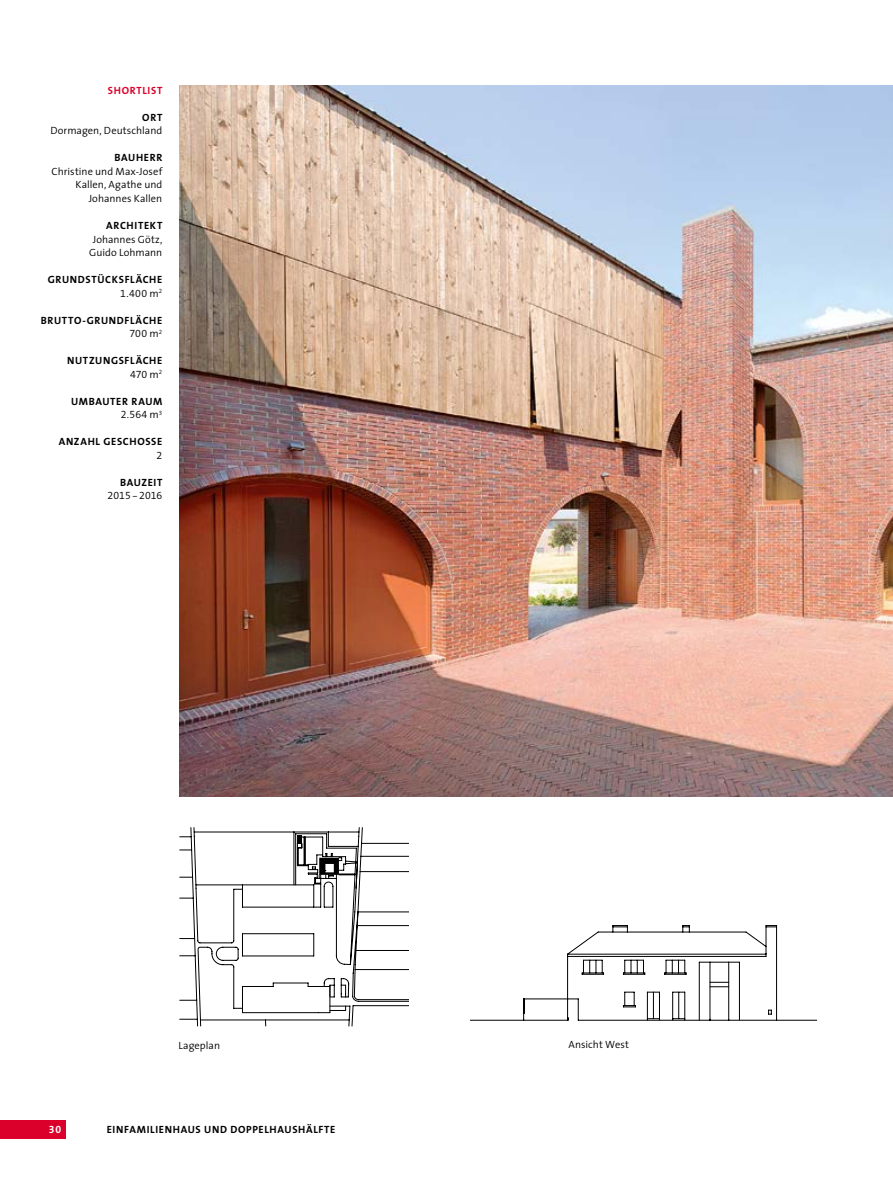
<style>
.page{position:relative;width:893px;height:1191px;background:#fff}
.page>*{position:absolute;margin:0;border:0;box-sizing:border-box;transform-origin:0 0}
.t1{font:700 10.5px "The Sans";letter-spacing:.065em;color:#000}
.t2{font:300 10.5px/13.5px "The Sans";letter-spacing:.005em;color:#000;text-align:right}
.t3{font:10.5px "The Sans Semi Light Expert";letter-spacing:.005em;color:#000}
.t4{font:700 10.5px "The Sans";letter-spacing:.065em;color:#db002b}
.t5{font:10.5px "The Sans Bold Expert";color:#fff}
.s1{font-family:"The Sans";font-weight:300}
</style>
<div class="page">
<div style="left:0;top:1120px;width:65px;height:18px;background:#db002b"></div>
<img style="left:179px;top:85px;width:714px;height:711px">
<svg style="left:180px;top:827px;width:229px;height:199px"></svg>
<svg style="left:319px;top:857px;width:20px;height:18px"></svg>
<div style="left:297px;top:835px;width:5px;height:8px;background:#000"></div>
<hr style="left:242px;top:884px;width:72px;height:1px;background:#000">
<svg style="left:313px;top:885px;width:1px;height:22px"></svg>
<svg style="left:242px;top:885px;width:1px;height:22px"></svg>
<hr style="left:242px;top:907px;width:72px;height:1px;background:#000">
<hr style="left:242px;top:933px;width:72px;height:1px;background:#000">
<svg style="left:242px;top:934px;width:1px;height:21px"></svg>
<hr style="left:242px;top:955px;width:72px;height:1px;background:#000">
<svg style="left:242px;top:987px;width:1px;height:25px"></svg>
<hr style="left:242px;top:1012px;width:77px;height:1px;background:#000">
<hr style="left:273px;top:982px;width:35px;height:1px;background:#000">
<hr style="left:242px;top:986px;width:31px;height:1px;background:#000">
<svg style="left:313px;top:934px;width:1px;height:21px"></svg>
<svg style="left:308px;top:983px;width:23px;height:30px"></svg>
<svg style="left:470px;top:1020px;width:346px;height:1px"></svg>
<svg style="left:470px;top:925px;width:346px;height:95px"></svg>
<p class="t4" style="left:108px;top:82px;width:56px">SHORTLIST</p>
<p class="t1" style="left:142px;top:109px;width:22px">ORT</p>
<p class="t2" style="left:50px;top:124px;width:113px">Dormagen, Deutschland</p>
<p class="t1" style="left:115px;top:149px;width:49px">BAUHERR</p>
<p class="t2" style="left:52px;top:164px;width:112px">Christine und Max-Josef<br>Kallen, Agathe und<br>Johannes Kallen</p>
<p class="t1" style="left:106px;top:217px;width:58px">ARCHITEKT</p>
<p class="t2" style="left:89px;top:232px;width:75px;text-align:center">Johannes Götz,<br>Guido Lohmann</p>
<p class="t1" style="left:48px;top:271px;width:116px">GRUNDSTÜCKSFLÄCHE</p>
<p class="t3" style="left:120px;top:284px;width:44px">1.400 <span class="s1">m</span><sup>2</sup></p>
<p class="t1" style="left:41px;top:311px;width:123px">BRUTTO-GRUNDFLÄCHE</p>
<p class="t3" style="left:129px;top:325px;width:34px">700 <span class="s1">m</span><sup>2</sup></p>
<p class="t1" style="left:67px;top:352px;width:97px">NUTZUNGSFLÄCHE</p>
<p class="t3" style="left:130px;top:365px;width:34px">470 <span class="s1">m</span><sup>2</sup></p>
<p class="t1" style="left:71px;top:392px;width:93px">UMBAUTER RAUM</p>
<p class="t3" style="left:121px;top:406px;width:43px">2.564 <span class="s1">m</span><sup>3</sup></p>
<p class="t1" style="left:59px;top:433px;width:105px">ANZAHL GESCHOSSE</p>
<p class="t3" style="left:157px;top:446px;width:7px">2</p>
<p class="t1" style="left:120px;top:473px;width:44px">BAUZEIT</p>
<p class="t3" style="left:108px;top:487px;width:56px">2015-2016</p>
<p class="t2" style="left:178px;top:1037px;width:43px">Lageplan</p>
<p class="t5" style="left:49px;top:1120px;width:14px">30</p>
<p class="t1" style="left:107px;top:1120px;width:230px">EINFAMILIENHAUS UND DOPPELHAUSHÄLFTE</p>
<p class="t2" style="left:568px;top:1037px;width:62px">Ansicht West</p>
</div>
